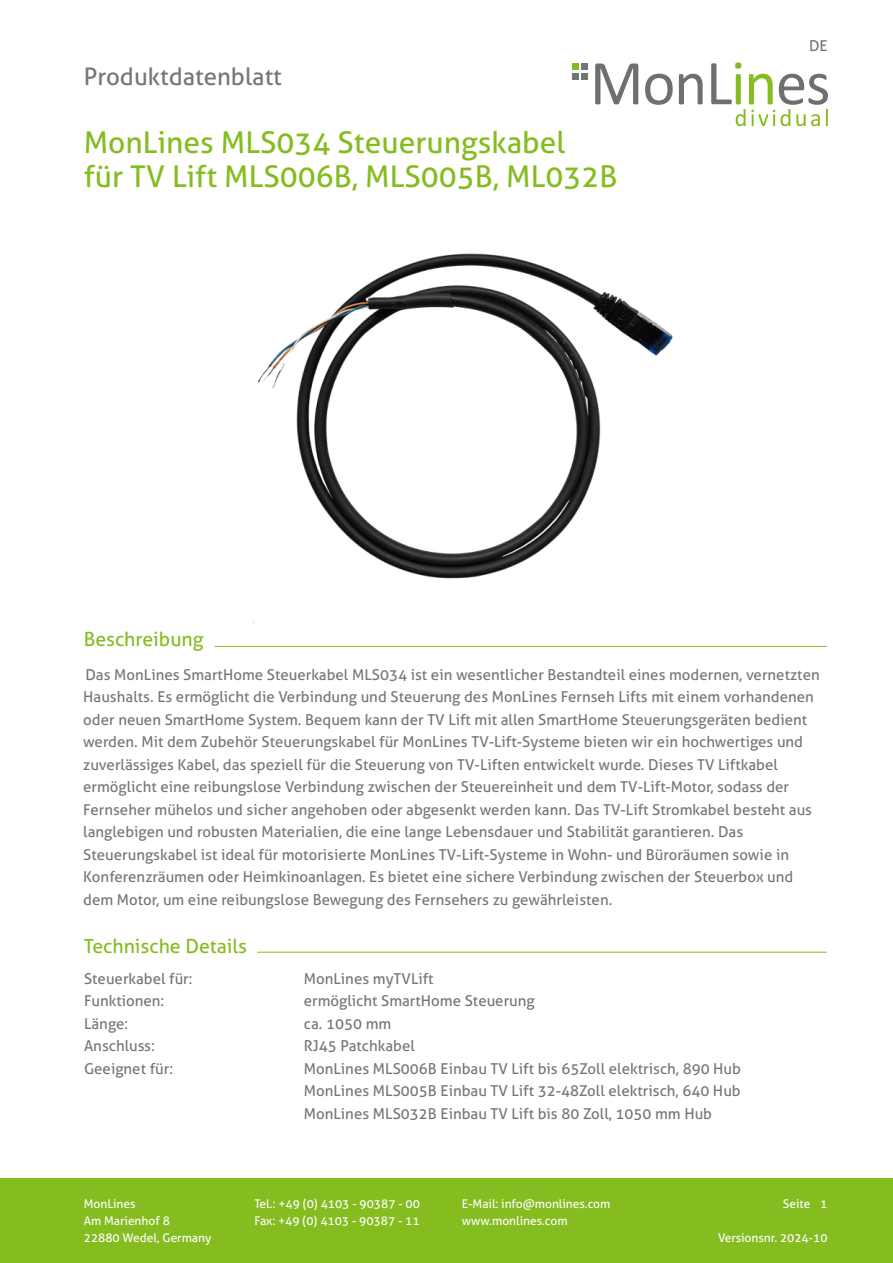
<style>
.page{position:relative;width:893px;height:1263px;background:#fff}
.page>*{position:absolute;margin:0;border:0;box-sizing:border-box;transform-origin:0 0}
.t1{font:30px/34px "Aller";color:#85bc20}
.t2{font:24px "Aller";color:#727777}
.t3{font:19.5px "Aller";color:#85bc20}
.t4{font:15px/22.5px "Aller";color:#727777}
.t5{font:12px "Aller";color:#fff}
</style>
<div class="page">
<div style="left:0;top:1178px;width:893px;height:85px;background:#85bc20"></div>
<svg style="left:595px;top:63px;width:43px;height:41px"></svg>
<svg style="left:645px;top:74px;width:28px;height:31px"></svg>
<svg style="left:679px;top:74px;width:24px;height:30px"></svg>
<svg style="left:711px;top:62px;width:117px;height:64px"></svg>
<svg style="left:573px;top:64px;width:15px;height:6px"></svg>
<div style="left:573px;top:73px;width:6px;height:7px;background:#717676"></div>
<div style="left:582px;top:73px;width:6px;height:7px;background:#717676"></div>
<img style="left:252px;top:253px;width:421px;height:371px">
<hr style="left:215px;top:646px;width:612px;height:1px;background:#85bc20">
<hr style="left:257px;top:952px;width:570px;height:1px;background:#85bc20">
<h2 class="t2" style="left:84px;top:63px;width:200px">Produktdatenblatt</h2>
<h1 class="t1" style="left:84px;top:126px;width:535px">MonLines MLS034 Steuerungskabel<br>für TV Lift MLS006B, MLS005B, ML032B</h1>
<h3 class="t3" style="left:84px;top:628px;width:121px">Beschreibung</h3>
<p class="t4" style="left:809px;top:35px;width:20px">DE</p>
<p class="t4" style="left:83px;top:663px;width:738px">Das MonLines SmartHome Steuerkabel MLS034 ist ein wesentlicher Bestandteil eines modernen, vernetzten Haushalts. Es ermöglicht die Verbindung und Steuerung des MonLines Fernseh Lifts mit einem vorhandenen oder neuen SmartHome System. Bequem kann der TV Lift mit allen SmartHome Steuerungsgeräten bedient werden. Mit dem Zubehör Steuerungskabel für MonLines TV-Lift-Systeme bieten wir ein hochwertiges und zuverlässiges Kabel, das speziell für die Steuerung von TV-Liften entwickelt wurde. Dieses TV Liftkabel ermöglicht eine reibungslose Verbindung zwischen der Steuereinheit und dem TV-Lift-Motor, sodass der Fernseher mühelos und sicher angehoben oder abgesenkt werden kann. Das TV-Lift Stromkabel besteht aus langlebigen und robusten Materialien, die eine lange Lebensdauer und Stabilität garantieren. Das Steuerungskabel ist ideal für motorisierte MonLines TV-Lift-Systeme in Wohn- und Büroräumen sowie in Konferenzräumen oder Heimkinoanlagen. Es bietet eine sichere Verbindung zwischen der Steuerbox und dem Motor, um eine reibungslose Bewegung des Fernsehers zu gewährleisten.</p>
<h3 class="t3" style="left:84px;top:934px;width:165px">Technische Details</h3>
<p class="t4" style="left:84px;top:967px;width:110px">Steuerkabel für:<br>Funktionen:<br>Länge:<br>Anschluss:<br>Geeignet für:</p>
<p class="t4" style="left:304px;top:967px;width:439px">MonLines myTVLift<br>ermöglicht SmartHome Steuerung<br>ca. 1050 mm<br>RJ45 Patchkabel<br>MonLines MLS006B Einbau TV Lift bis 65Zoll elektrisch, 890 Hub MonLines MLS005B Einbau TV Lift 32-48Zoll elektrisch, 640 Hub MonLines MLS032B Einbau TV Lift bis 80 Zoll, 1050 mm Hub</p>
<p class="t5" style="left:84px;top:1196px;width:53px">MonLines</p>
<p class="t5" style="left:254px;top:1196px;width:167px">Tel.: +49 (0) 4103 - 90387 - 00</p>
<p class="t5" style="left:462px;top:1196px;width:150px">E-Mail: info@monlines.com</p>
<p class="t5" style="left:84px;top:1213px;width:88px">Am Marienhof 8</p>
<p class="t5" style="left:254px;top:1213px;width:167px">Fax: +49 (0) 4103 - 90387 - 11</p>
<p class="t5" style="left:462px;top:1213px;width:107px">www.monlines.com</p>
<p class="t5" style="left:84px;top:1230px;width:129px">22880 Wedel, Germany</p>
<p class="t5" style="left:783px;top:1196px;width:46px">Seite 1</p>
<p class="t5" style="left:718px;top:1230px;width:111px">Versionsnr. 2024-10</p>
</div>
